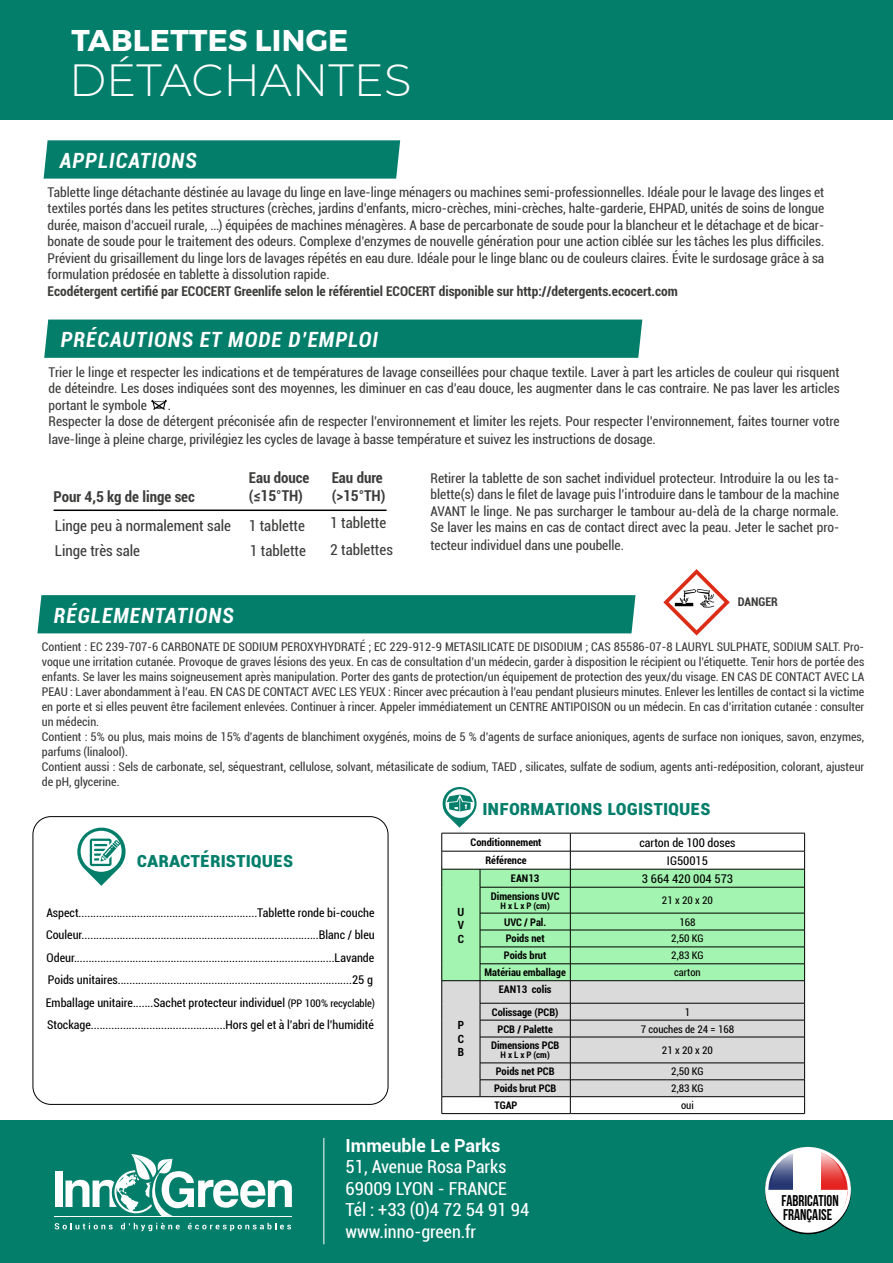
<style>
.page{position:relative;width:893px;height:1263px;background:#fff}
.page>*{position:absolute;margin:0;border:0;box-sizing:border-box;transform-origin:0 0}
.t1{font:300 45px "Montserrat";color:#fff}
.t2{font:700 30px "Montserrat";letter-spacing:.01em;color:#fff}
.t3{font:italic 700 condensed 21px "Roboto";letter-spacing:.05em;color:#fff}
.t4{font:700 condensed 21px "Roboto";color:#037e6b}
.t5{font:condensed 18px/21.6px "Roboto";color:#fff}
.t6{font:700 18px "Roboto";color:#fff}
.t7{font:15.6px/14.7px "Bebas Neue";color:#000;scale:.95 1}
.t8{font:condensed 15px/25.3px "Roboto";color:#3c3c3b}
.t9{font:700 condensed 15px/18px "Roboto";color:#3c3c3b}
.t10{font:condensed 13.5px/16.5px "Roboto";color:#3c3c3b;text-align:justify}
.t11{font:700 condensed 13.5px "Roboto";color:#3c3c3b}
.t12{font:condensed 12px/15px "Roboto";color:#3c3c3b}
.t13{font:condensed 12px/22.5px "Roboto";color:#000}
.t14{font:700 condensed 12px "Roboto";color:#3c3c3b}
.t15{font:700 condensed 11.25px/13.5px "Roboto";color:#000;text-align:justify}
.t16{font:700 condensed 10.5px/22.5px "Roboto";color:#000;text-align:center}
.t17{font:condensed 10.5px "Roboto";color:#000}
.t18{font:700 condensed 9px "Roboto";color:#000}
.s1{font-size:10.5px}
</style>
<div class="page">
<svg style="left:77px;top:827px;width:49px;height:59px"></svg>
<div style="left:33px;top:816px;width:355px;height:288px;border:1px solid #000;border-radius:18px"></div>
<div style="left:44px;top:140px;width:356px;height:39px;background:#037e6b"></div>
<div style="left:44px;top:320px;width:598px;height:38px;background:#037e6b"></div>
<div style="left:37px;top:595px;width:598px;height:38px;background:#037e6b"></div>
<div style="left:0;top:1120px;width:893px;height:143px;background:#037e6b"></div>
<div style="left:0;top:0;width:893px;height:120px;background:#037e6b"></div>
<svg style="left:765px;top:1147px;width:86px;height:86px"></svg>
<svg style="left:768px;top:1170px;width:25px;height:20px"></svg>
<div style="left:793px;top:1150px;width:28px;height:79px;background:#fff"></div>
<svg style="left:821px;top:1166px;width:27px;height:24px"></svg>
<svg style="left:767px;top:1190px;width:82px;height:40px"></svg>
<svg style="left:770px;top:1150px;width:74px;height:34px"></svg>
<hr style="left:324px;top:1138px;width:1px;height:106px;background:#fff">
<div style="left:55px;top:1171px;width:8px;height:36px;background:#fff"></div>
<svg style="left:66px;top:1154px;width:226px;height:62px"></svg>
<hr style="left:54px;top:1216px;width:238px;height:1px;background:#fff">
<svg style="left:55px;top:1223px;width:58px;height:6px"></svg>
<svg style="left:121px;top:1223px;width:59px;height:8px"></svg>
<svg style="left:188px;top:1223px;width:103px;height:8px"></svg>
<hr style="left:54px;top:509px;width:333px;height:2px;background:#000">
<svg style="left:663px;top:569px;width:67px;height:66px"></svg>
<svg style="left:151px;top:400px;width:16px;height:10px"></svg>
<hr style="left:442px;top:1113px;width:38px;height:1px;background:#000">
<hr style="left:480px;top:1113px;width:90px;height:1px;background:#000">
<hr style="left:570px;top:1113px;width:235px;height:1px;background:#000">
<svg style="left:441px;top:787px;width:364px;height:326px"></svg>
<h2 class="t2" style="left:71px;top:22px;width:279px">TABLETTES LINGE</h2>
<h1 class="t1" style="left:69px;top:49px;width:344px">DÉTACHANTES</h1>
<h3 class="t3" style="left:60px;top:146px;width:139px">APPLICATIONS</h3>
<p class="t10" style="left:48px;top:183px;width:778px">Tablette linge détachante déstinée au lavage du linge en lave-linge ménagers ou machines semi-professionnelles. Idéale pour le lavage des linges et textiles portés dans les petites structures (crèches, jardins d’enfants, micro-crèches, mini-crèches, halte-garderie, EHPAD, unités de soins de longue durée, maison d’accueil rurale, …) équipées de machines ménagères. A base de percarbonate de soude pour la blancheur et le détachage et de bicar&shy;bonate de soude pour le traitement des odeurs. Complexe d’enzymes de nouvelle génération pour une action ciblée sur les tâches les plus difficiles.<br>Prévient du grisaillement du linge lors de lavages répétés en eau dure. Idéale pour le linge blanc ou de couleurs claires. Évite le surdosage grâce à sa formulation prédosée en tablette à dissolution rapide.</p>
<p class="t11" style="left:48px;top:281px;width:632px">Ecodétergent certifié par ECOCERT Greenlife selon le référentiel ECOCERT disponible sur http://detergents.ecocert.com</p>
<h3 class="t3" style="left:61px;top:325px;width:319px">PRÉCAUTIONS ET MODE D’EMPLOI</h3>
<p class="t10" style="left:49px;top:363px;width:792px">Trier le linge et respecter les indications et de températures de lavage conseillées pour chaque textile. Laver à part les articles de couleur qui risquent de déteindre. Les doses indiquées sont des moyennes, les diminuer en cas d’eau douce, les augmenter dans le cas contraire. Ne pas laver les articles portant le symbole</p>
<p class="t10" style="left:49px;top:396px;width:792px;text-indent:119px">.<br>Respecter la dose de détergent préconisée afin de respecter l’environnement et limiter les rejets. Pour respecter l’environnement, faites tourner votre</p>
<p class="t10" style="left:49px;top:431px;width:609px">lave-linge à pleine charge, privilégiez les cycles de lavage à basse température et suivez les instructions de dosage.</p>
<p class="t10" style="left:431px;top:469px;width:410px">Retirer la tablette de son sachet individuel protecteur. Introduire la ou les ta&shy;blette(s) dans le filet de lavage puis l’introduire dans le tambour de la machine AVANT le linge. Ne pas surcharger le tambour au-delà de la charge normale.<br>Se laver les mains en cas de contact direct avec la peau. Jeter le sachet pro-</p>
<p class="t10" style="left:431px;top:536px;width:195px">tecteur individuel dans une poubelle.</p>
<p class="t9" style="left:249px;top:468px;width:62px">Eau douce (≤15°TH)</p>
<p class="t9" style="left:332px;top:468px;width:55px">Eau dure (&gt;15°TH)</p>
<p class="t9" style="left:53px;top:487px;width:143px">Pour 4,5 kg de linge sec</p>
<p class="t8" style="left:330px;top:510px;width:58px">1 tablette</p>
<p class="t8" style="left:55px;top:512px;width:251px">Linge peu à normalement sale 1 tablette<br>Linge très sale</p>
<p class="t8" style="left:330px;top:537px;width:64px">2 tablettes</p>
<p class="t8" style="left:250px;top:538px;width:58px">1 tablette</p>
<h3 class="t3" style="left:54px;top:600px;width:181px">RÉGLEMENTATIONS</h3>
<p class="t14" style="left:738px;top:594px;width:42px">DANGER</p>
<p class="t12" style="left:42px;top:639px;width:824px">Contient : EC 239-707-6 CARBONATE DE SODIUM PEROXYHYDRATÉ ; EC 229-912-9 METASILICATE DE DISODIUM ; CAS 85586-07-8 LAURYL SULPHATE, SODIUM SALT. Pro&shy;voque une irritation cutanée. Provoque de graves lésions des yeux. En cas de consultation d’un médecin, garder à disposition le récipient ou l’étiquette. Tenir hors de portée des enfants. Se laver les mains soigneusement après manipulation. Porter des gants de protection/un équipement de protection des yeux/du visage. EN CAS DE CONTACT AVEC LA PEAU : Laver abondamment à l’eau. EN CAS DE CONTACT AVEC LES YEUX : Rincer avec précaution à l’eau pendant plusieurs minutes. Enlever les lentilles de contact si la victime en porte et si elles peuvent être facilement enlevées. Continuer à rincer. Appeler immédiatement un CENTRE ANTIPOISON ou un médecin. En cas d’irritation cutanée : consulter un médecin.<br>Contient : 5% ou plus, mais moins de 15% d’agents de blanchiment oxygénés, moins de 5 % d’agents de surface anioniques, agents de surface non ioniques, savon, enzymes, parfums (linalool).<br>Contient aussi : Sels de carbonate, sel, séquestrant, cellulose, solvant, métasilicate de sodium, TAED , silicates, sulfate de sodium, agents anti-redéposition, colorant, ajusteur de pH, glycerine.</p>
<h3 class="t4" style="left:137px;top:844px;width:158px">Caractéristiques</h3>
<p class="t13" style="left:46px;top:901px;width:331px">Aspect.............................................................Tablette ronde bi-couche Couleur.................................................................................Blanc / bleu Odeur.........................................................................................Lavande Poids unitaires................................................................................25 g Emballage unitaire.......Sachet protecteur individuel <span class="s1">(PP 100% recyclable)<br></span>Stockage..............................................Hors gel et à l’abri de l’humidité</p>
<h3 class="t4" style="left:482px;top:793px;width:230px">Informations logistiques</h3>
<p class="t16" style="left:470px;top:830px;width:73px">Conditionnement</p>
<p class="t13" style="left:639px;top:831px;width:98px">carton de 100 doses</p>
<p class="t16" style="left:485px;top:848px;width:43px">Référence</p>
<p class="t13" style="left:667px;top:849px;width:43px">IG50015</p>
<p class="t15" style="left:457px;top:904px;width:8px">U V C</p>
<p class="t15" style="left:458px;top:1018px;width:8px">P C B</p>
<p class="t16" style="left:511px;top:866px;width:30px">EAN13</p>
<p class="t13" style="left:642px;top:867px;width:93px">3 664 420 004 573</p>
<p class="t16" style="left:491px;top:884px;width:70px">Dimensions UVC</p>
<p class="t18" style="left:500px;top:899px;width:51px">H x L x P (cm)</p>
<p class="t17" style="left:662px;top:893px;width:53px">21 x 20 x 20</p>
<p class="t16" style="left:504px;top:910px;width:44px">UVC / Pal.</p>
<p class="t17" style="left:679px;top:914px;width:18px">168</p>
<p class="t16" style="left:506px;top:927px;width:40px">Poids net</p>
<p class="t17" style="left:671px;top:931px;width:34px">2,50 KG</p>
<p class="t16" style="left:504px;top:944px;width:44px">Poids brut</p>
<p class="t17" style="left:671px;top:948px;width:34px">2,83 KG</p>
<p class="t16" style="left:485px;top:961px;width:83px">Matériau emballage</p>
<p class="t17" style="left:674px;top:965px;width:28px">carton</p>
<p class="t16" style="left:492px;top:978px;width:68px">EAN13 colis<br>Colissage (PCB)</p>
<p class="t17" style="left:685px;top:1004px;width:7px">1</p>
<p class="t16" style="left:498px;top:1017px;width:57px">PCB / Palette</p>
<p class="t17" style="left:641px;top:1021px;width:95px">7 couches de 24 = 168</p>
<p class="t16" style="left:491px;top:1034px;width:70px">Dimensions PCB</p>
<p class="t18" style="left:500px;top:1049px;width:51px">H x L x P (cm)</p>
<p class="t17" style="left:662px;top:1043px;width:53px">21 x 20 x 20</p>
<p class="t16" style="left:496px;top:1060px;width:60px">Poids net PCB</p>
<p class="t17" style="left:671px;top:1064px;width:34px">2,50 KG</p>
<p class="t16" style="left:494px;top:1077px;width:64px">Poids brut PCB</p>
<p class="t17" style="left:671px;top:1081px;width:34px">2,83 KG</p>
<p class="t16" style="left:495px;top:1094px;width:24px">TGAP</p>
<p class="t17" style="left:681px;top:1098px;width:14px">oui</p>
<h3 class="t6" style="left:345px;top:1132px;width:157px">Immeuble Le Parks</h3>
<h3 class="t5" style="left:345px;top:1155px;width:185px">51, Avenue Rosa Parks<br>69009 LYON - FRANCE<br>Tél : +33 (0)4 72 54 91 94 www.inno-green.fr</h3>
<p class="t7" style="left:781px;top:1192px;width:62px">FABRICATION<br>FRANÇAISE</p>
</div>
